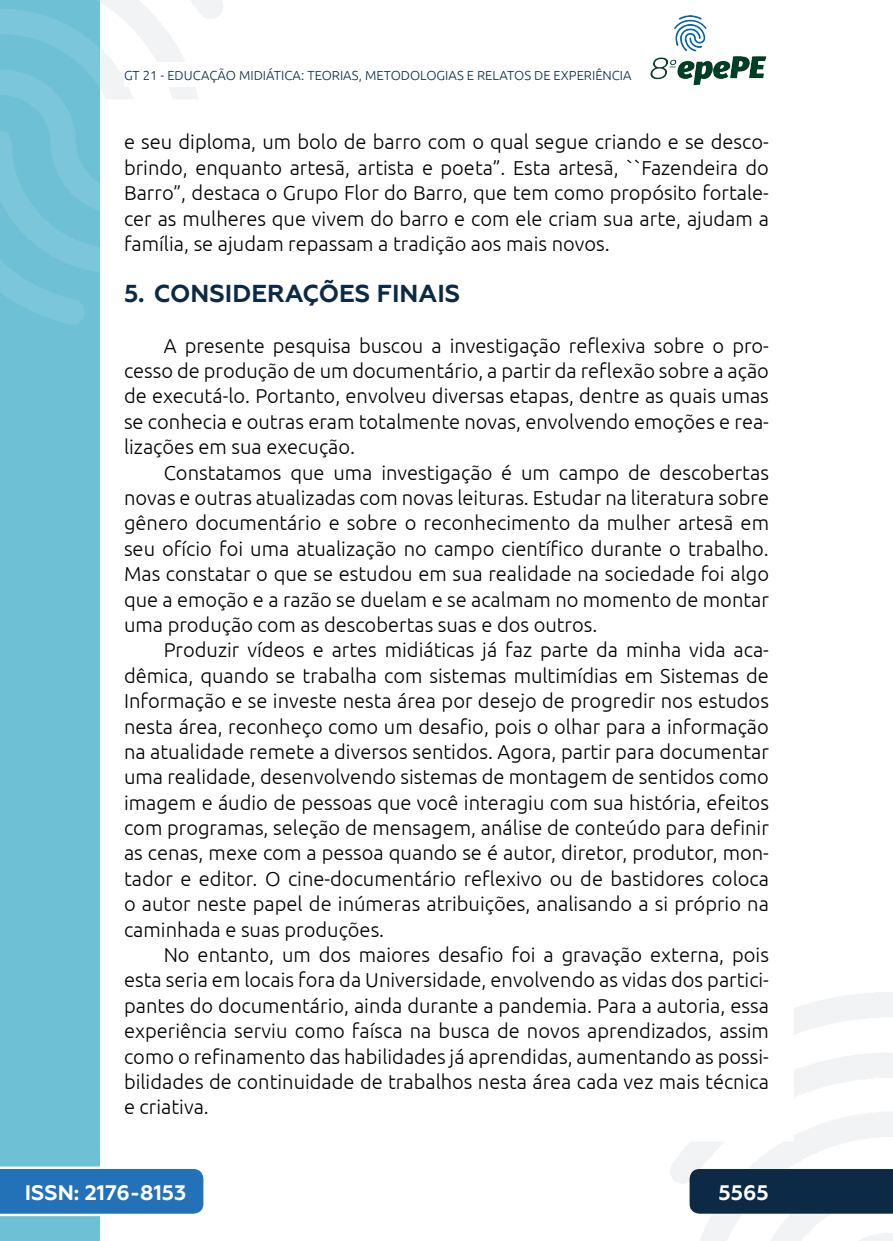
<style>
.page{position:relative;width:893px;height:1241px;background:#fff}
.page>*{position:absolute;margin:0;border:0;box-sizing:border-box;transform-origin:0 0}
._3_SUBTÍTULO{font:700 24.5px "Geometria";color:#0c2a46}
.t1{font:700 21px "Geometria";color:#fff}
._5_CORPO{font:300 20.12px/25.4px "Ubuntu";color:#000;text-align:justify}
.t2{font:300 13.12px "Ubuntu";color:#0c2a46}
</style>
<div class="page">
<svg style="left:670px;top:992px;width:223px;height:248px"></svg>
<svg style="left:99px;top:0;width:124px;height:324px"></svg>
<img style="left:650px;top:15px;width:117px;height:71px">
<div style="left:0;top:0;width:99px;height:1240px;background:#6ec0d5"></div>
<svg style="left:0;top:0;width:99px;height:325px"></svg>
<svg style="left:0;top:1166px;width:203px;height:49px;background:#367dbf"></svg>
<div style="left:690px;top:1168px;width:203px;height:45px;background:#0c2a46"></div>
<div style="left:124px;top:62px;width:516px;height:25px;background:#fff"></div>
<p class="t2" style="left:124px;top:67px;width:509px">GT 21 - EDUCAÇÃO MIDIÁTICA: TEORIAS, METODOLOGIAS E RELATOS DE EXPERIÊNCIA</p>
<p class="_5_CORPO" style="left:124px;top:129px;width:646px">e seu diploma, um bolo de barro com o qual segue criando e se desco&shy;brindo, enquanto artesã, artista e poeta”. Esta artesã, ``Fazendeira do Barro”, destaca o Grupo Flor do Barro, que tem como propósito fortale&shy;cer as mulheres que vivem do barro e com ele criam sua arte, ajudam a família, se ajudam repassam a tradição aos mais novos.</p>
<p class="_3_SUBTÍTULO" style="left:124px;top:279px;width:338px">5. CONSIDERAÇÕES FINAIS</p>
<p class="_5_CORPO" style="left:124px;top:332px;width:646px;text-indent:40px">A presente pesquisa buscou a investigação reflexiva sobre o pro&shy;cesso de produção de um documentário, a partir da reflexão sobre a ação de executá-lo. Portanto, envolveu diversas etapas, dentre as quais umas se conhecia e outras eram totalmente novas, envolvendo emoções e rea&shy;lizações em sua execução.</p>
<p class="_5_CORPO" style="left:124px;top:459px;width:646px;text-indent:40px">Constatamos que uma investigação é um campo de descobertas novas e outras atualizadas com novas leituras. Estudar na literatura sobre gênero documentário e sobre o reconhecimento da mulher artesã em seu ofício foi uma atualização no campo científico durante o trabalho.<br>Mas constatar o que se estudou em sua realidade na sociedade foi algo que a emoção e a razão se duelam e se acalmam no momento de montar uma produção com as descobertas suas e dos outros.</p>
<p class="_5_CORPO" style="left:124px;top:637px;width:646px;text-indent:40px">Produzir vídeos e artes midiáticas já faz parte da minha vida aca&shy;dêmica, quando se trabalha com sistemas multimídias em Sistemas de Informação e se investe nesta área por desejo de progredir nos estudos nesta área, reconheço como um desafio, pois o olhar para a informação na atualidade remete a diversos sentidos. Agora, partir para documentar uma realidade, desenvolvendo sistemas de montagem de sentidos como imagem e áudio de pessoas que você interagiu com sua história, efeitos com programas, seleção de mensagem, análise de conteúdo para definir as cenas, mexe com a pessoa quando se é autor, diretor, produtor, mon&shy;tador e editor. O cine-documentário reflexivo ou de bastidores coloca o autor neste papel de inúmeras atribuições, analisando a si próprio na caminhada e suas produções.</p>
<p class="_5_CORPO" style="left:124px;top:941px;width:646px;text-indent:40px">No entanto, um dos maiores desafio foi a gravação externa, pois esta seria em locais fora da Universidade, envolvendo as vidas dos partici&shy;pantes do documentário, ainda durante a pandemia. Para a autoria, essa experiência serviu como faísca na busca de novos aprendizados, assim como o refinamento das habilidades já aprendidas, aumentando as possi&shy;bilidades de continuidade de trabalhos nesta área cada vez mais técnica e criativa.</p>
<p class="t1" style="left:25px;top:1179px;width:163px">ISSN: 2176-8153</p>
<p class="t1" style="left:719px;top:1179px;width:52px">5565</p>
</div>
